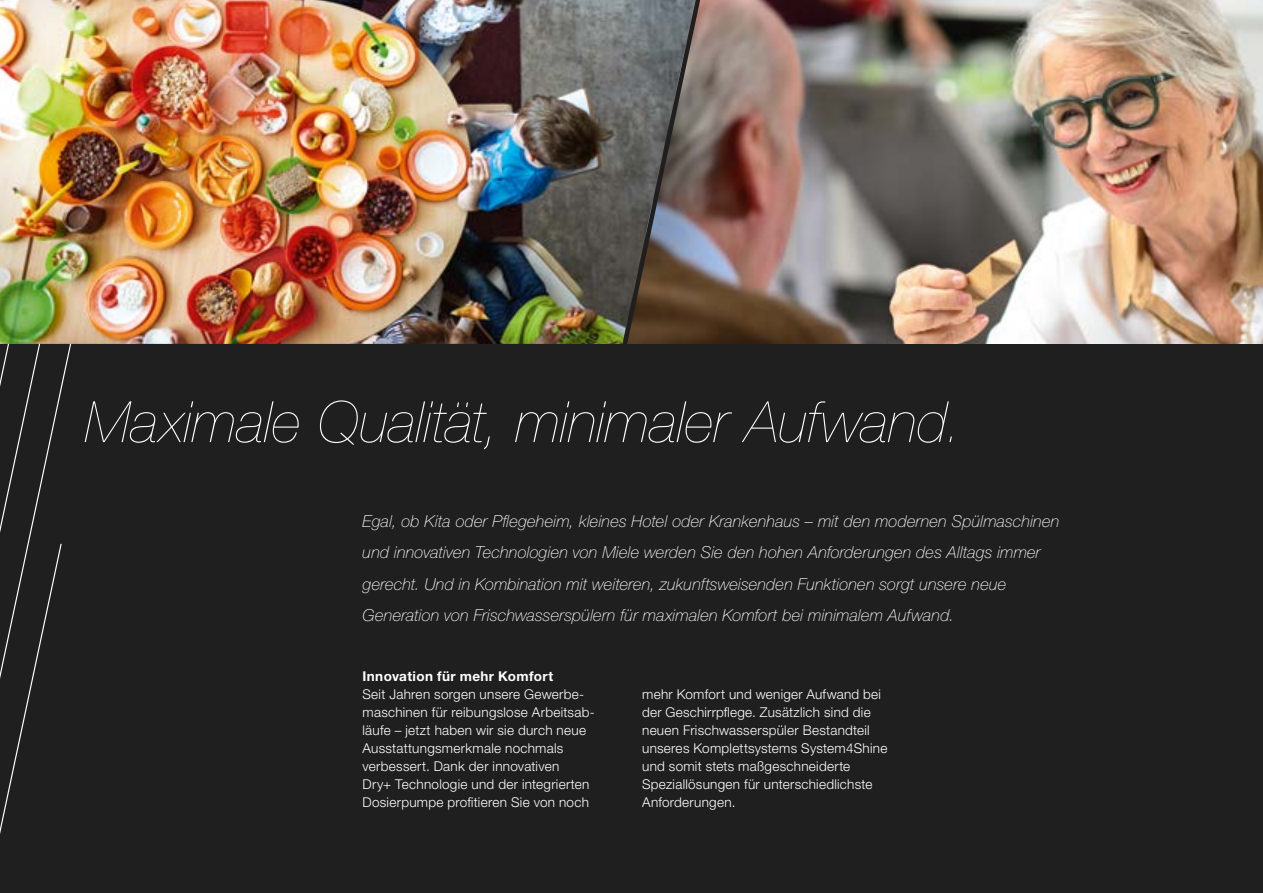
<style>
.page{position:relative;width:1263px;height:893px;background:#201f20}
.page>*{position:absolute;margin:0;border:0;box-sizing:border-box;transform-origin:0 0}
.t1{font:italic 200 57px "Helvetica Neue LTW1 G";letter-spacing:.01em;color:#fff}
.t2{font:italic 100 16.5px/31.5px "Helvetica Neue LTW1 G";letter-spacing:.01em;color:#fff}
.t3{font:300 13.5px/18px "Helvetica Neue LTW1 G";letter-spacing:.02em;color:#fff}
.t4{font:700 13.5px "Helvetica Neue LTW1 G";letter-spacing:.03em;color:#fff}
</style>
<div class="page">
<svg style="left:0;top:344px;width:72px;height:490px"></svg>
<img style="left:751px;top:0;width:512px;height:344px">
<img style="left:0;top:0;width:615px;height:344px">
<img style="left:615px;top:0;width:136px;height:344px">
<h1 class="t1" style="left:85px;top:388px;width:878px">Maximale Qualität, minimaler Aufwand.</h1>
<p class="t2" style="left:363px;top:505px;width:698px">Egal, ob Kita oder Pflegeheim, kleines Hotel oder Krankenhaus – mit den modernen Spülmaschinen und innovativen Technologien von Miele werden Sie den hohen Anforderungen des Alltags immer gerecht. Und in Kombination mit weiteren, zukunftsweisenden Funktionen sorgt unsere neue Generation von Frischwasserspülern für maximalen Komfort bei minimalem Aufwand.</p>
<p class="t4" style="left:362px;top:668px;width:192px">Innovation für mehr Komfort</p>
<p class="t3" style="left:362px;top:685px;width:234px">Seit Jahren sorgen unsere Gewerbe&shy;maschinen für reibungslose Arbeitsab&shy;läufe – jetzt haben wir sie durch neue Ausstattungsmerkmale nochmals verbessert. Dank der innovativen<br>Dry+ Technologie und der integrierten Dosierpumpe profitieren Sie von noch</p>
<p class="t3" style="left:642px;top:685px;width:247px">mehr Komfort und weniger Aufwand bei der Geschirrpflege. Zusätzlich sind die neuen Frischwasserspüler Bestandteil unseres Komplettsystems System4Shine und somit stets maßgeschneiderte Speziallösungen für unterschiedlichste Anforderungen.</p>
</div>
